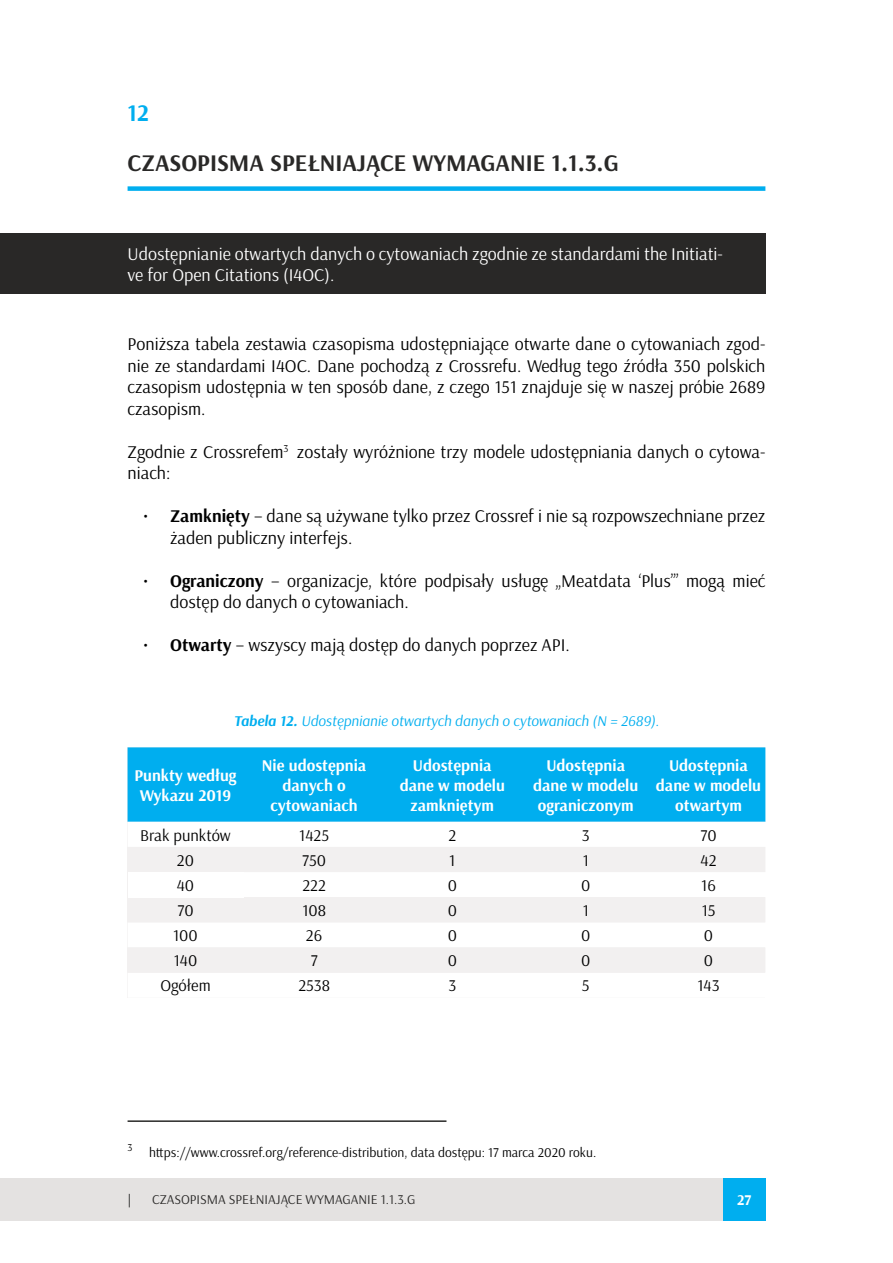
<style>
.page{position:relative;width:893px;height:1263px;background:#fff}
.page>*{position:absolute;margin:0;border:0;box-sizing:border-box;transform-origin:0 0}
.t1{font:700 24px "Arsenal";color:#292827}
.t2{font:700 24px "Arsenal";color:#00aeef}
.t3{font:18px/21.6px "Arsenal";color:#000}
.t4{font:18px/21.6px "Arsenal";color:#fff}
.t5{font:700 16.5px/19.8px "Arsenal";color:#fff;text-align:center}
.t6{font:16.5px "Arsenal";color:#000}
.t7{font:italic 15px "Arsenal";color:#00aeef}
.t8{font:700 15px "Arsenal";color:#fff}
.t9{font:13.5px "Arsenal";color:#000}
.t10{font:13.5px "Arsenal";color:#292827}
.s1{font-weight:700}
</style>
<div class="page">
<div style="left:723px;top:1178px;width:42px;height:42px;background:#00aeef"></div>
<div style="left:128px;top:186px;width:637px;height:5px;background:#00aeef"></div>
<div style="left:128px;top:747px;width:637px;height:75px;background:#00aeef"></div>
<svg style="left:128px;top:972px;width:637px;height:1px"></svg>
<svg style="left:128px;top:847px;width:637px;height:125px;fill:#f2f0f0"></svg>
<div style="left:128px;top:872px;width:115px;height:25px;background:#fff"></div>
<div style="left:0;top:233px;width:765px;height:61px;background:#292827"></div>
<hr style="left:128px;top:1120px;width:318px;height:2px;background:#292827">
<div style="left:0;top:1178px;width:723px;height:42px;background:#e4e2e1"></div>
<h1 class="t2" style="left:128px;top:98px;width:23px">12</h1>
<h1 class="t1" style="left:128px;top:149px;width:493px">CZASOPISMA SPEŁNIAJĄCE WYMAGANIE 1.1.3.G</h1>
<p class="t4" style="left:128px;top:243px;width:597px">Udostępnianie otwartych danych o cytowaniach zgodnie ze standardami the Initiati&shy;ve for Open Citations (I4OC).</p>
<p class="t3" style="left:128px;top:333px;width:639px;text-align:justify">Poniższa tabela zestawia czasopisma udostępniające otwarte dane o cytowaniach zgod&shy;nie ze standardami I4OC. Dane pochodzą z Crossrefu. Według tego źródła 350 polskich czasopism udostępnia w ten sposób dane, z czego 151 znajduje się w naszej próbie 2689 czasopism.</p>
<p class="t3" style="left:128px;top:441px;width:639px">Zgodnie z Crossrefem<sup>3</sup> zostały wyróżnione trzy modele udostępniania danych o cytowa&shy;niach:</p>
<p class="t3" style="left:170px;top:505px;width:597px;text-indent:-27px">• <span class="s1">Zamknięty</span> – dane są używane tylko przez Crossref i nie są rozpowszechniane przez żaden publiczny interfejs.</p>
<p class="t3" style="left:170px;top:570px;width:597px;text-indent:-27px">• <span class="s1">Ograniczony</span> – organizacje, które podpisały usługę „Meatdata ‘Plus’” mogą mieć dostęp do danych o cytowaniach.</p>
<p class="t3" style="left:143px;top:634px;width:428px">• <span class="s1">Otwarty</span> – wszyscy mają dostęp do danych poprzez API.</p>
<p class="t7" style="left:234px;top:712px;width:427px"><span class="s1">Tabela 12.</span> Udostępnianie otwartych danych o cytowaniach (N = 2689).</p>
<p class="t5" style="left:134px;top:766px;width:104px">Punkty według<br>Wykazu 2019</p>
<p class="t5" style="left:262px;top:756px;width:106px">Nie udostępnia danych o cytowaniach</p>
<p class="t5" style="left:400px;top:756px;width:107px">Udostępnia dane w modelu zamkniętym</p>
<p class="t5" style="left:533px;top:756px;width:107px">Udostępnia dane w modelu ograniczonym</p>
<p class="t5" style="left:656px;top:756px;width:107px">Udostępnia dane w modelu otwartym</p>
<p class="t6" style="left:140px;top:825px;width:92px">Brak punktów</p>
<p class="t6" style="left:299px;top:825px;width:31px">1425</p>
<p class="t6" style="left:448px;top:825px;width:9px">2</p>
<p class="t6" style="left:582px;top:825px;width:9px">3</p>
<p class="t6" style="left:700px;top:825px;width:18px">70</p>
<p class="t6" style="left:177px;top:850px;width:19px">20</p>
<p class="t6" style="left:302px;top:850px;width:25px">750</p>
<p class="t6" style="left:449px;top:850px;width:8px">1</p>
<p class="t6" style="left:583px;top:850px;width:8px">1</p>
<p class="t6" style="left:701px;top:850px;width:17px">42</p>
<p class="t6" style="left:177px;top:875px;width:19px">40</p>
<p class="t6" style="left:302px;top:875px;width:25px">222</p>
<p class="t6" style="left:448px;top:875px;width:11px">0</p>
<p class="t6" style="left:581px;top:875px;width:11px">0</p>
<p class="t6" style="left:701px;top:875px;width:16px">16</p>
<p class="t6" style="left:177px;top:900px;width:18px">70</p>
<p class="t6" style="left:302px;top:900px;width:25px">108</p>
<p class="t6" style="left:448px;top:900px;width:11px">0</p>
<p class="t6" style="left:583px;top:900px;width:8px">1</p>
<p class="t6" style="left:702px;top:900px;width:15px">15</p>
<p class="t6" style="left:173px;top:925px;width:26px">100</p>
<p class="t6" style="left:306px;top:925px;width:18px">26</p>
<p class="t6" style="left:448px;top:925px;width:11px">0</p>
<p class="t6" style="left:581px;top:925px;width:11px">0</p>
<p class="t6" style="left:704px;top:925px;width:11px">0</p>
<p class="t6" style="left:174px;top:950px;width:25px">140</p>
<p class="t6" style="left:311px;top:950px;width:8px">7</p>
<p class="t6" style="left:448px;top:950px;width:11px">0</p>
<p class="t6" style="left:581px;top:950px;width:11px">0</p>
<p class="t6" style="left:704px;top:950px;width:11px">0</p>
<p class="t6" style="left:160px;top:976px;width:52px">Ogółem</p>
<p class="t6" style="left:298px;top:976px;width:33px">2538</p>
<p class="t6" style="left:448px;top:976px;width:9px">3</p>
<p class="t6" style="left:582px;top:976px;width:9px">5</p>
<p class="t6" style="left:697px;top:976px;width:24px">143</p>
<p class="t9" style="left:128px;top:1144px;width:470px"><sup>3</sup> https://www.crossref.org/reference-distribution, data dostępu: 17 marca 2020 roku.</p>
<p class="t9" style="left:128px;top:1191px;width:5px">|</p>
<p class="t10" style="left:152px;top:1191px;width:265px">CZASOPISMA SPEŁNIAJĄCE WYMAGANIE 1.1.3.G</p>
<p class="t8" style="left:737px;top:1190px;width:16px">27</p>
</div>
